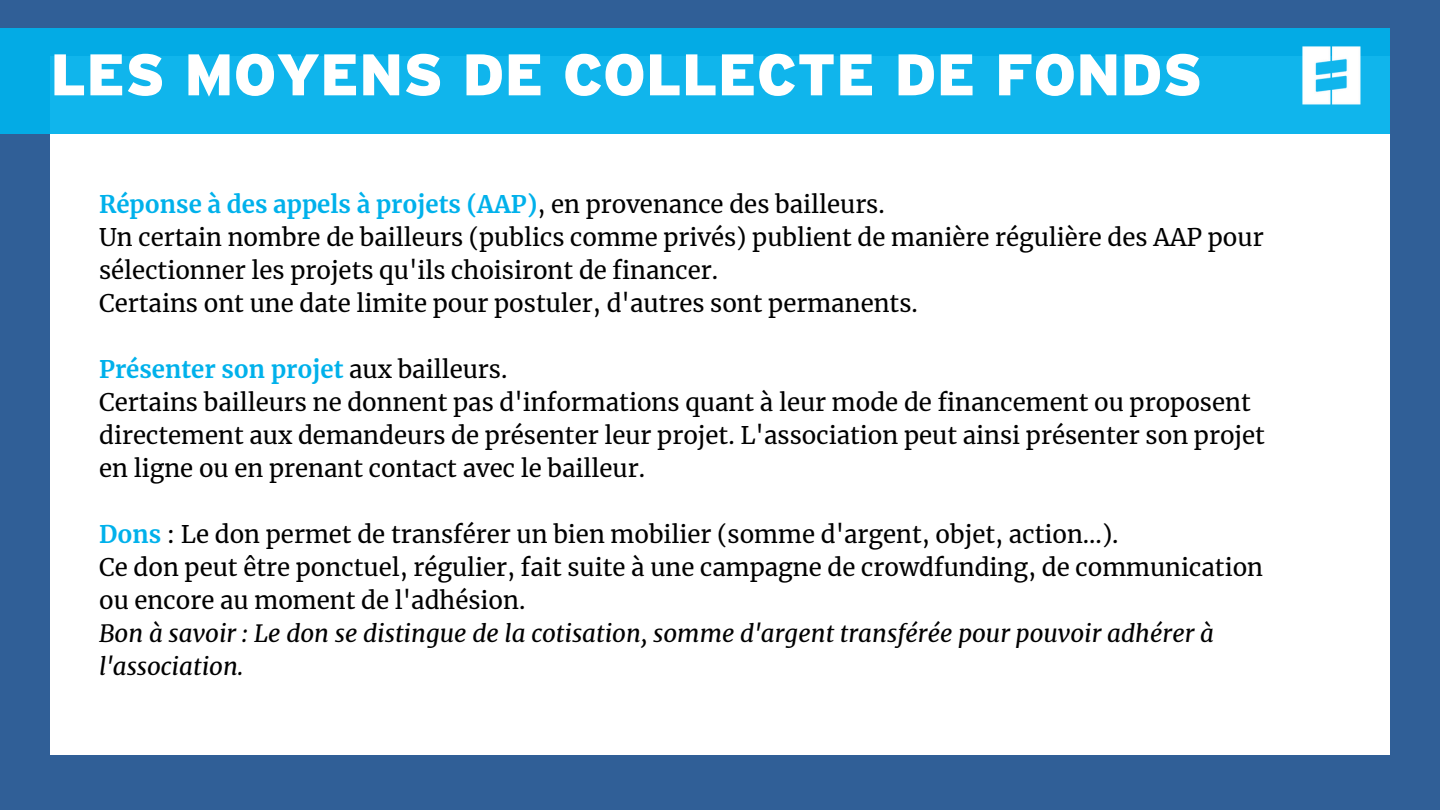
<style>
.page{position:relative;width:1440px;height:810px;background:#305f97}
.page>*{position:absolute;margin:0;border:0;box-sizing:border-box;transform-origin:0 0}
.t1{font:900 58.5px "Interstate";color:#fff}
.t2{font:24px/33px "Merriweather";color:#000}
.t3{font:italic 24px/33px "Merriweather";color:#000}
.s1{font-weight:700;color:#00b1eb}
</style>
<div class="page">
<div style="left:50px;top:56px;width:1340px;height:698px;background:#fff"></div>
<div style="left:0;top:28px;width:1390px;height:106px;background:linear-gradient(to right,#0bb1e9,#0eb3eb)"></div>
<img style="left:1273px;top:28px;width:117px;height:106px">
<h1 class="t1" style="left:50px;top:41px;width:1154px">LES MOYENS DE COLLECTE DE FONDS</h1>
<p class="t2" style="left:99px;top:188px;width:1166px"><span class="s1">Réponse à des appels à projets (AAP)</span>, en provenance des bailleurs.<br>Un certain nombre de bailleurs (publics comme privés) publient de manière régulière des AAP pour sélectionner les projets qu'ils choisiront de financer.<br>Certains ont une date limite pour postuler, d'autres sont permanents.</p>
<p class="t2" style="left:99px;top:353px;width:1167px"><span class="s1">Présenter son projet</span> aux bailleurs.<br>Certains bailleurs ne donnent pas d'informations quant à leur mode de financement ou proposent directement aux demandeurs de présenter leur projet. L'association peut ainsi présenter son projet en ligne ou en prenant contact avec le bailleur.</p>
<p class="t2" style="left:99px;top:518px;width:1166px"><span class="s1">Dons</span> : Le don permet de transférer un bien mobilier (somme d'argent, objet, action...).<br>Ce don peut être ponctuel, régulier, fait suite à une campagne de crowdfunding, de communication ou encore au moment de l'adhésion.</p>
<p class="t3" style="left:99px;top:617px;width:1117px">Bon à savoir : Le don se distingue de la cotisation, somme d'argent transférée pour pouvoir adhérer à l'association.</p>
</div>
